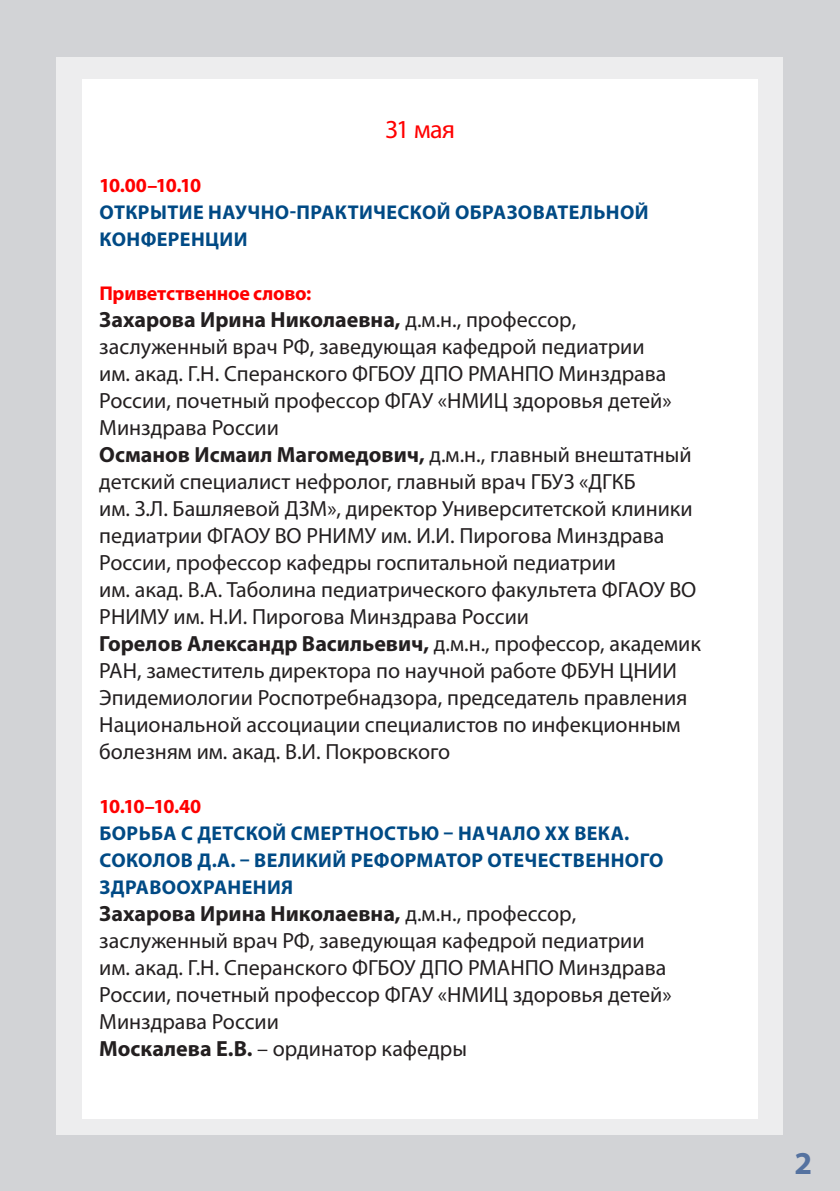
<style>
.page{position:relative;width:840px;height:1191px;background:#fff}
.page>*{position:absolute;margin:0;border:0;box-sizing:border-box;transform-origin:0 0}
.t1{font:700 32px "Myriad Pro";color:#5572a0}
.t2{font:26px "Myriad Pro";color:#f00}
.t3{font:22px/27px "Myriad Pro";color:#231f20}
.t4{font:700 20px/27px "Myriad Pro";letter-spacing:.02em;color:#004a85}
.t5{font:700 20px "Myriad Pro";letter-spacing:-.015em;color:#f00}
.s1{font-weight:700}
</style>
<div class="page">
<div style="left:0;top:0;width:839px;height:1191px;background:#d2d3d6"></div>
<div style="left:57px;top:57px;width:725px;height:1077px;background:#ededee"></div>
<div style="left:82px;top:79px;width:675px;height:1040px;background:#fff"></div>
<p class="t2" style="left:385px;top:113px;width:71px">31 мая</p>
<p class="t5" style="left:99px;top:172px;width:103px">10.00–10.10</p>
<p class="t4" style="left:99px;top:198px;width:550px">Открытие научно-практической образовательной конференции</p>
<p class="t5" style="left:99px;top:280px;width:213px">Приветственное слово:</p>
<p class="t3" style="left:99px;top:305px;width:602px"><span class="s1">Захарова Ирина Николаевна,</span> д.м.н., профессор, заслуженный врач РФ, заведующая кафедрой педиатрии<br>им. акад. Г.Н. Сперанского ФГБОУ ДПО РМАНПО Минздрава России, почетный профессор ФГАУ «НМИЦ здоровья детей» Минздрава России<br><span class="s1">Османов Исмаил Магомедович,</span> д.м.н., главный внештатный детский специалист нефролог, главный врач ГБУЗ «ДГКБ<br>им. З.Л. Башляевой ДЗМ», директор Университетской клиники педиатрии ФГАОУ ВО РНИМУ им. И.И. Пирогова Минздрава России, профессор кафедры госпитальной педиатрии<br>им. акад. В.А. Таболина педиатрического факультета ФГАОУ ВО РНИМУ им. Н.И. Пирогова Минздрава России<br><span class="s1">Горелов Александр Васильевич,</span> д.м.н., профессор, академик РАН, заместитель директора по научной работе ФБУН ЦНИИ Эпидемиологии Роспотребнадзора, председатель правления Национальной ассоциации специалистов по инфекционным болезням им. акад. В.И. Покровского</p>
<p class="t5" style="left:99px;top:793px;width:103px">10.10–10.40</p>
<p class="t4" style="left:99px;top:819px;width:539px">Борьба с детской смертностью – начало ХХ века.<br>Соколов Д.А. – великий реформатор отечественного здравоох</p>
<p class="t4" style="left:203px;top:873px;width:91px">ранения</p>
<p class="t3" style="left:99px;top:899px;width:573px"><span class="s1">Захарова Ирина Николаевна,</span> д.м.н., профессор, заслуженный врач РФ, заведующая кафедрой педиатрии им. акад. Г.Н. Сперанского ФГБОУ ДПО РМАНПО Минздрава России, почетный профессор ФГАУ «НМИЦ здоровья детей» Минздрава России<br><span class="s1">Москалева Е.В.</span> – ординатор кафедры</p>
<h1 class="t1" style="left:794px;top:1142px;width:19px">2</h1>
</div>
